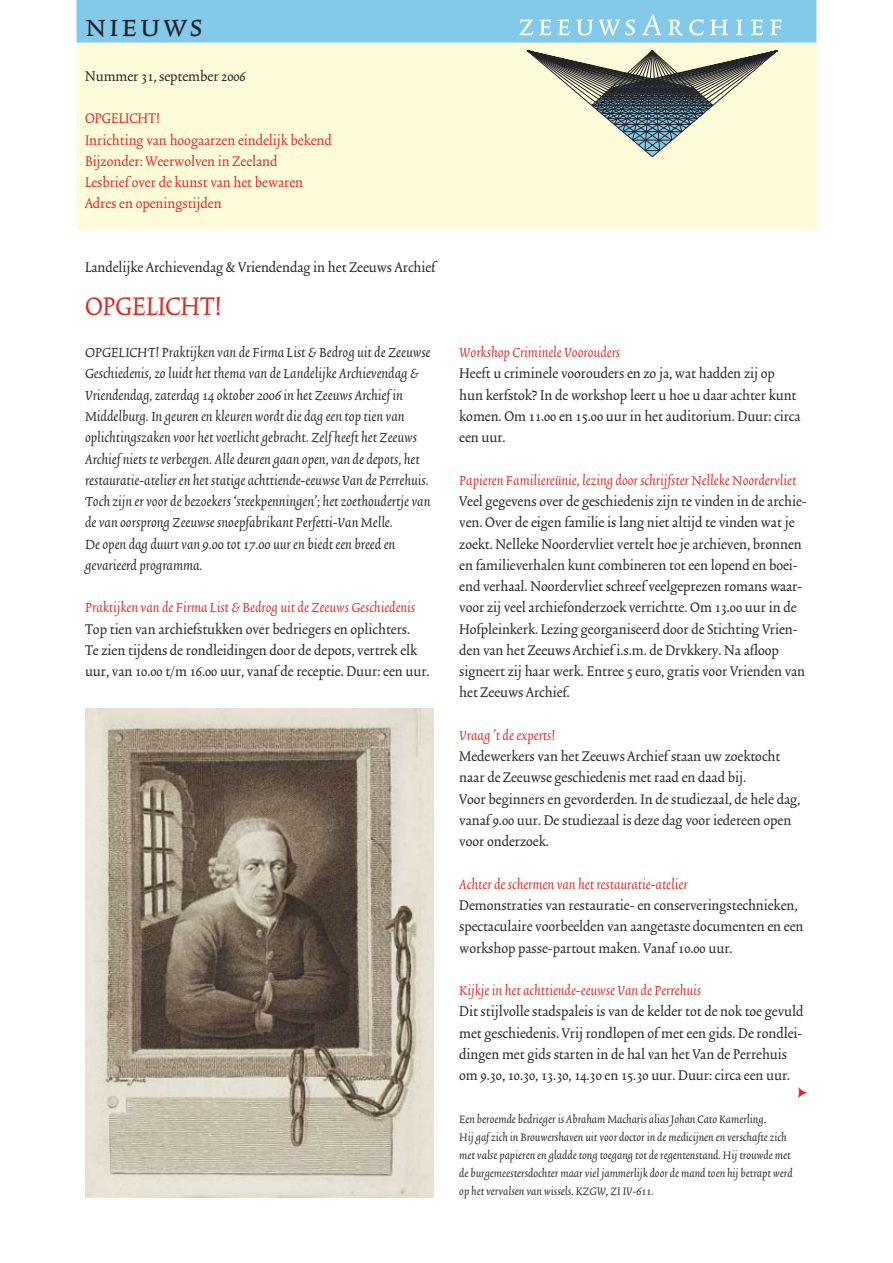
<style>
.page{position:relative;width:893px;height:1263px;background:#fff}
.page>*{position:absolute;margin:0;border:0;box-sizing:border-box;transform-origin:0 0}
.t1{font:36px "Trinite No 2 Rom Con Exp";letter-spacing:.07em;color:#222226}
.t2{font:36px "Trinite No 2 Rom Con";color:#d92a25}
.t3{font:30px "Trinite No 2 Rom Con";color:#d92a25}
.t4{font:16.5px/21.3px "Trinite No 2 Rom Con";color:#222226}
.t5{font:italic 16.5px/21.3px "Trinite No 2";color:#222226}
.t6{font:italic 16.5px "Trinite No 2";color:#d92a25}
.t7{font:16.5px/21.3px "Trinite No 2 Rom Con";color:#d92a25}
.t8{font:italic 13.5px/18px "Trinite No 2";color:#222226}
</style>
<div class="page">
<div style="left:77px;top:38px;width:739px;height:192px;background:#fefbd9"></div>
<div style="left:77px;top:0;width:739px;height:43px;background:#83c9ea"></div>
<svg style="left:527px;top:50px;width:251px;height:107px"></svg>
<svg style="left:519px;top:19px;width:51px;height:16px"></svg>
<svg style="left:576px;top:20px;width:17px;height:15px"></svg>
<svg style="left:599px;top:19px;width:36px;height:17px"></svg>
<svg style="left:642px;top:14px;width:20px;height:21px"></svg>
<svg style="left:668px;top:20px;width:15px;height:16px"></svg>
<svg style="left:689px;top:19px;width:15px;height:16px"></svg>
<svg style="left:710px;top:19px;width:18px;height:16px"></svg>
<svg style="left:736px;top:20px;width:7px;height:15px"></svg>
<svg style="left:751px;top:19px;width:13px;height:16px"></svg>
<svg style="left:770px;top:19px;width:12px;height:16px"></svg>
<img style="left:85px;top:708px;width:349px;height:489px">
<h1 class="t1" style="left:85px;top:9px;width:119px">nieuws</h1>
<p class="t4" style="left:85px;top:66px;width:162px">Nummer 31, september 2006</p>
<p class="t7" style="left:85px;top:109px;width:248px">OPGELICHT!<br>Inrichting van hoogaarzen eindelijk bekend<br>Bijzonder: Weerwolven in Zeeland<br>Lesbrief over de kunst van het bewaren<br>Adres en openingstijden</p>
<p class="t4" style="left:85px;top:258px;width:352px">Landelijke Archievendag &amp; Vriendendag in het Zeeuws Archief</p>
<h2 class="t3" style="left:85px;top:293px;width:138px">OPGELICHT!</h2>
<p class="t5" style="left:85px;top:343px;width:347px">OPGELICHT! Praktijken van de Firma List &amp; Bedrog uit de Zeeuwse Geschiedenis, zo luidt het thema van de Landelijke Archievendag &amp; Vriendendag, zaterdag 14 oktober 2006 in het Zeeuws Archief in Middelburg. In geuren en kleuren wordt die dag een top tien van oplichtingszaken voor het voetlicht gebracht. Zelf heeft het Zeeuws Archief niets te verbergen. Alle deuren gaan open, van de depots, het restauratie-atelier en het statige achttiende-eeuwse Van de Perrehuis.<br>Toch zijn er voor de bezoekers ‘steekpenningen’; het zoethoudertje van de van oorsprong Zeeuwse snoepfabrikant Perfetti-Van Melle.<br>De open dag duurt van 9.00 tot 17.00 uur en biedt een breed en gevarieerd programma.</p>
<p class="t6" style="left:85px;top:600px;width:332px">Praktijken van de Firma List &amp; Bedrog uit de Zeeuws Geschiedenis</p>
<p class="t4" style="left:85px;top:619px;width:346px">Top tien van archiefstukken over bedriegers en oplichters.<br>Te zien tijdens de rondleidingen door de depots, vertrek elk uur, van 10.00 t/m 16.00 uur, vanaf de receptie. Duur: een uur.</p>
<p class="t6" style="left:459px;top:345px;width:162px">Workshop Criminele Voorouders</p>
<p class="t4" style="left:459px;top:364px;width:343px">Heeft u criminele voorouders en zo ja, wat hadden zij op hun kerfstok? In de workshop leert u hoe u daar achter kunt komen. Om 11.00 en 15.00 uur in het auditorium. Duur: circa een uur.</p>
<p class="t6" style="left:459px;top:473px;width:339px">Papieren Familiereünie, lezing door schrijfster Nelleke Noordervliet</p>
<p class="t4" style="left:459px;top:492px;width:349px">Veel gegevens over de geschiedenis zijn te vinden in de archie&shy;ven. Over de eigen familie is lang niet altijd te vinden wat je zoekt. Nelleke Noordervliet vertelt hoe je archieven, bronnen en familieverhalen kunt combineren tot een lopend en boei&shy;end verhaal. Noordervliet schreef veelgeprezen romans waar&shy;voor zij veel archiefonderzoek verrichtte. Om 13.00 uur in de Hofpleinkerk. Lezing georganiseerd door de Stichting Vrien&shy;den van het Zeeuws Archief i.s.m. de Drvkkery. Na afloop signeert zij haar werk. Entree 5 euro, gratis voor Vrienden van het Zeeuws Archief.</p>
<p class="t6" style="left:459px;top:728px;width:97px">Vraag ’t de experts!</p>
<p class="t4" style="left:459px;top:747px;width:342px">Medewerkers van het Zeeuws Archief staan uw zoektocht naar de Zeeuwse geschiedenis met raad en daad bij.<br>Voor beginners en gevorderden. In de studiezaal, de hele dag, vanaf 9.00 uur. De studiezaal is deze dag voor iedereen open voor onderzoek.</p>
<p class="t6" style="left:459px;top:877px;width:230px">Achter de schermen van het restauratie-atelier</p>
<p class="t4" style="left:459px;top:896px;width:346px">Demonstraties van restauratie- en conserveringstechnieken, spectaculaire voorbeelden van aangetaste documenten en een workshop passe-partout maken. Vanaf 10.00 uur.</p>
<p class="t6" style="left:459px;top:983px;width:243px">Kijkje in het achttiende-eeuwse Van de Perrehuis</p>
<p class="t4" style="left:459px;top:1002px;width:346px">Dit stijlvolle stadspaleis is van de kelder tot de nok toe gevuld met geschiedenis. Vrij rondlopen of met een gids. De rondlei&shy;dingen met gids starten in de hal van het Van de Perrehuis om 9.30, 10.30, 13.30, 14.30 en 15.30 uur. Duur: circa een uur.</p>
<h1 class="t2" style="left:798px;top:1073px;width:12px">&gt;</h1>
<p class="t8" style="left:459px;top:1111px;width:335px">Een beroemde bedrieger is Abraham Macharis alias Johan Cato Kamerling.<br>Hij gaf zich in Brouwershaven uit voor doctor in de medicijnen en verschafte zich met valse papieren en gladde tong toegang tot de regentenstand. Hij trouwde met de burgemeestersdochter maar viel jammerlijk door de mand toen hij betrapt werd op het vervalsen van wissels. KZGW, ZI IV-611.</p>
</div>
